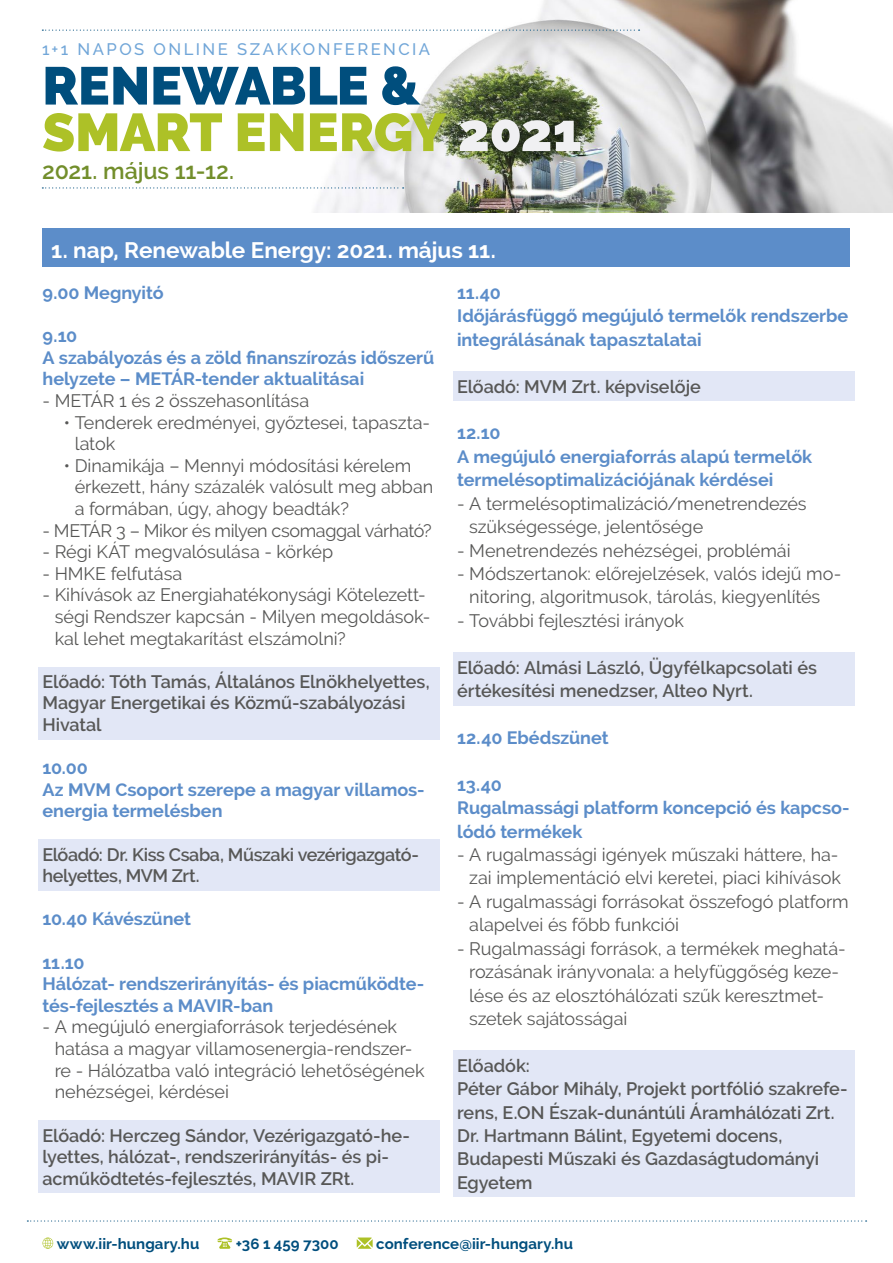
<style>
.page{position:relative;width:893px;height:1263px;background:#fff}
.page>*{position:absolute;margin:0;border:0;box-sizing:border-box;transform-origin:0 0}
.t1{font:900 53.1px/46.5px "Raleway";letter-spacing:-.005em;color:#adc127}
.t2{font:600 23.25px "Raleway";letter-spacing:-.005em;color:#728e2b}
.t3{font:700 22.5px "Raleway";letter-spacing:-.005em;color:#fff}
.t4{font:18px/21.6px "Raleway";letter-spacing:-.005em;color:#575756}
.t5{font:600 18px/23.4px "Raleway";letter-spacing:-.005em;color:#575756}
.t6{font:700 18px/21.6px "Raleway";color:#5c8dc9}
.t7{font:600 18px/21.6px "Raleway";letter-spacing:-.025em;color:#575756}
.t8{font:18px "Raleway";letter-spacing:-.025em;color:#575756}
.t9{font:500 16.65px "Raleway";letter-spacing:.145em;color:#71a6d8}
.t10{font:700 15px "Raleway";letter-spacing:.005em;color:#004e7d}
.s1{color:#004e7d}
.s2{color:#f0f0f2}
</style>
<div class="page">
<img style="left:136px;top:0;width:757px;height:213px">
<div style="left:38px;top:667px;width:402px;height:72px;background:#e2e7f6"></div>
<div style="left:38px;top:839px;width:402px;height:52px;background:#e2e7f6"></div>
<div style="left:38px;top:1120px;width:402px;height:73px;background:#e2e7f6"></div>
<div style="left:453px;top:371px;width:402px;height:30px;background:#e2e7f6"></div>
<div style="left:453px;top:652px;width:402px;height:53px;background:#e2e7f6"></div>
<div style="left:453px;top:1050px;width:402px;height:77px;background:#e2e7f6"></div>
<div style="left:453px;top:1121px;width:402px;height:76px;background:#e2e7f6"></div>
<svg style="left:42px;top:187px;width:362px;height:1px"></svg>
<svg style="left:42px;top:30px;width:598px;height:1px"></svg>
<svg style="left:27px;top:1220px;width:840px;height:1px"></svg>
<div style="left:43px;top:228px;width:807px;height:38px;background:#5c8dc9"></div>
<svg style="left:43px;top:1237px;width:10px;height:12px"></svg>
<svg style="left:217px;top:1237px;width:15px;height:12px"></svg>
<svg style="left:357px;top:1237px;width:16px;height:12px"></svg>
<p class="t9" style="left:42px;top:39px;width:389px">1+1 NAPOS ONLINE SZAKKONFERENCIA</p>
<h1 class="t1" style="left:42px;top:63px;width:541px"><span class="s1">RENEWABLE &amp;<br></span>SMART ENERGY <span class="s2">2021</span></h1>
<p class="t2" style="left:42px;top:157px;width:193px">2021. május 11-12.</p>
<p class="t3" style="left:51px;top:237px;width:446px">1. nap, Renewable Energy: 2021. május 11.</p>
<p class="t6" style="left:43px;top:282px;width:123px">9.00 Megnyitó</p>
<p class="t6" style="left:43px;top:325px;width:393px">9.10<br>A szabályozás és a zöld finanszírozás időszerű helyzete – METÁR-tender aktualitásai</p>
<p class="t4" style="left:43px;top:390px;width:268px">- METÁR 1 és 2 összehasonlítása</p>
<p class="t4" style="left:75px;top:411px;width:357px;text-indent:-11px">• Tenderek eredményei, győztesei, tapaszta&shy;latok</p>
<p class="t4" style="left:75px;top:455px;width:360px;text-indent:-11px">• Dinamikája – Mennyi módosítási kérelem érkezett, hány százalék valósult meg abban a formában, úgy, ahogy beadták?</p>
<p class="t8" style="left:43px;top:520px;width:391px">- METÁR 3 – Mikor és milyen csomaggal várható?</p>
<p class="t4" style="left:43px;top:541px;width:292px">- Régi KÁT megvalósulása - körkép</p>
<p class="t4" style="left:43px;top:563px;width:141px">- HMKE felfutása</p>
<p class="t4" style="left:55px;top:584px;width:377px;text-indent:-12px">- Kihívások az Energiahatékonysági Kötelezett&shy;ségi Rendszer kapcsán - Milyen megoldások&shy;kal lehet megtakarítást elszámolni?</p>
<p class="t5" style="left:43px;top:671px;width:389px;line-height:21.6px">Előadó: Tóth Tamás, Általános Elnökhelyettes,<br>Magyar Energetikai és Közmű-szabályozási<br>Hivatal</p>
<p class="t6" style="left:43px;top:757px;width:384px">10.00<br>Az MVM Csoport szerepe a magyar villamos&shy;energia termelésben</p>
<p class="t7" style="left:43px;top:843px;width:378px">Előadó: Dr. Kiss Csaba, Műszaki vezérigazgató&shy;helyettes, MVM Zrt.</p>
<p class="t6" style="left:43px;top:908px;width:150px">10.40 Kávészünet</p>
<p class="t6" style="left:43px;top:952px;width:383px">11.10<br>Hálózat- rendszerirányítás- és piacműködte&shy;tés-fejlesztés a MAVIR-ban</p>
<p class="t4" style="left:55px;top:1016px;width:371px;text-indent:-12px">- A megújuló energiaforrások terjedésének hatása a magyar villamosenergia-rendszer&shy;re - Hálózatba való integráció lehetőségének nehézségei, kérdései</p>
<p class="t5" style="left:43px;top:1124px;width:369px;line-height:21.6px">Előadó: Herczeg Sándor, Vezérigazgató-he&shy;lyettes, hálózat-, rendszerirányítás- és pi&shy;acműködtetés-fejlesztés, MAVIR ZRt.</p>
<p class="t6" style="left:457px;top:281px;width:393px;line-height:23.4px">11.40<br>Időjárásfüggő megújuló termelők rendszerbe integrálásának tapasztalatai</p>
<p class="t5" style="left:457px;top:375px;width:245px">Előadó: MVM Zrt. képviselője</p>
<p class="t6" style="left:457px;top:421px;width:357px;line-height:23.4px">12.10<br>A megújuló energiaforrás alapú termelők termelésoptimalizációjának kérdései</p>
<p class="t4" style="left:469px;top:492px;width:339px;line-height:23.4px;text-indent:-12px">- A termelésoptimalizáció/menetrendezés szükségessége, jelentősége</p>
<p class="t4" style="left:457px;top:539px;width:335px">- Menetrendezés nehézségei, problémái</p>
<p class="t4" style="left:457px;top:562px;width:386px;line-height:23.4px;text-align:center">- Módszertanok: előrejelzések, valós idejű mo&shy;nitoring, algoritmusok, tárolás, kiegyenlítés</p>
<p class="t4" style="left:457px;top:610px;width:228px">- További fejlesztési irányok</p>
<p class="t5" style="left:457px;top:656px;width:361px">Előadó: Almási László, Ügyfélkapcsolati és értékesítési menedzser, Alteo Nyrt.</p>
<p class="t6" style="left:457px;top:727px;width:153px">12.40 Ebédszünet</p>
<p class="t6" style="left:457px;top:773px;width:394px;line-height:23.4px">13.40<br>Rugalmassági platform koncepció és kapcso&shy;lódó termékek</p>
<p class="t4" style="left:457px;top:843px;width:385px;line-height:23.4px;text-align:right">- A rugalmassági igények műszaki háttere, ha&shy;zai implementáció elvi keretei, piaci kihívások</p>
<p class="t4" style="left:469px;top:890px;width:381px;line-height:23.4px;text-indent:-12px">- A rugalmassági forrásokat összefogó platform alapelvei és főbb funkciói</p>
<p class="t4" style="left:469px;top:936px;width:378px;line-height:23.4px;text-indent:-12px">- Rugalmassági források, a termékek meghatá&shy;rozásának irányvonala: a helyfüggőség keze&shy;lése és az elosztóhálózati szűk keresztmet&shy;szetek sajátosságai</p>
<p class="t5" style="left:457px;top:1054px;width:392px">Előadók:<br>Péter Gábor Mihály, Projekt portfólió szakrefe&shy;rens, E.ON Észak-dunántúli Áramhálózati Zrt.<br>Dr. Hartmann Bálint, Egyetemi docens,<br>Budapesti Műszaki és Gazdaságtudományi<br>Egyetem</p>
<p class="t10" style="left:57px;top:1235px;width:144px">www.iir-hungary.hu</p>
<p class="t10" style="left:236px;top:1235px;width:105px">+36 1 459 7300</p>
<p class="t10" style="left:376px;top:1235px;width:198px">conference@iir-hungary.hu</p>
</div>
